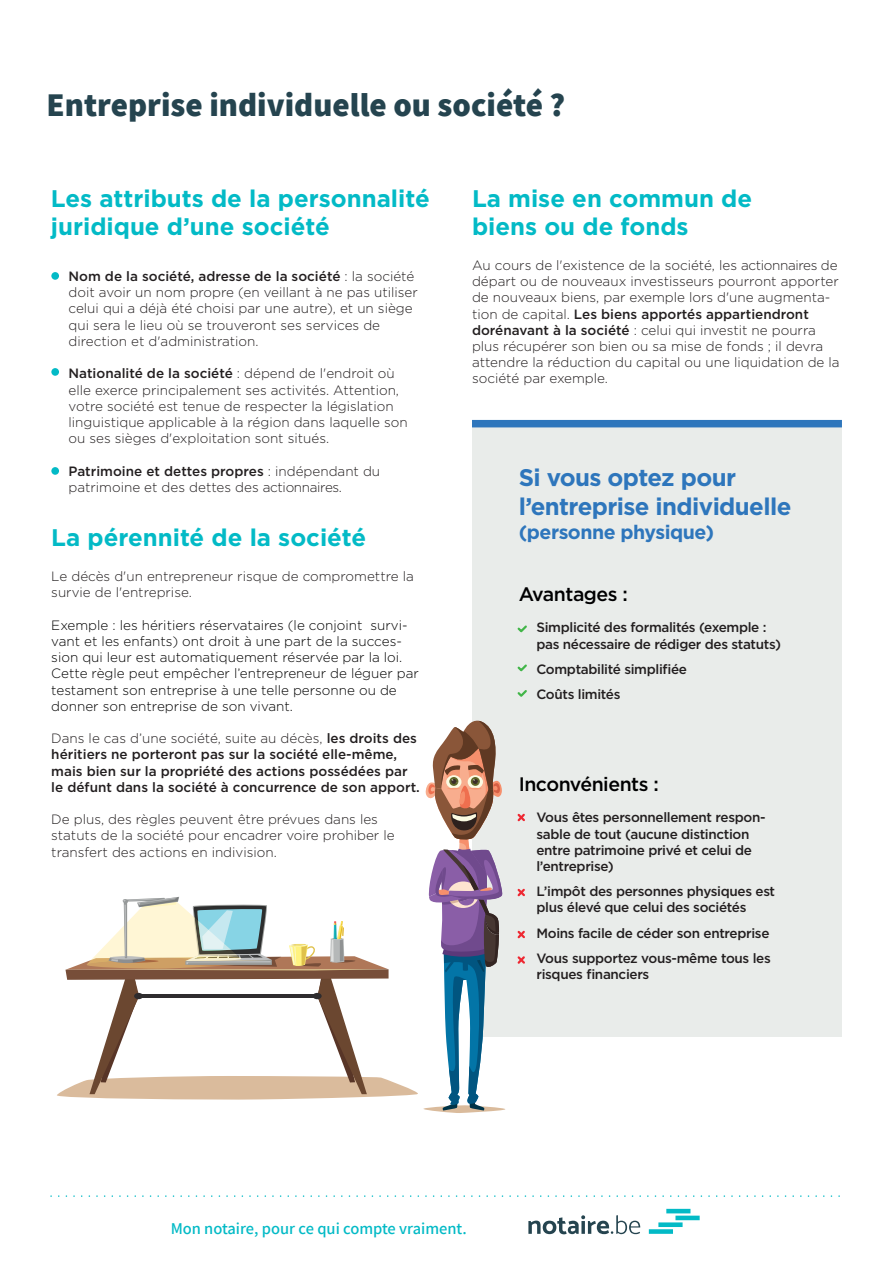
<style>
.page{position:relative;width:893px;height:1263px;background:#fff}
.page>*{position:absolute;margin:0;border:0;box-sizing:border-box;transform-origin:0 0}
.t1{font:800 33px "Assistant";color:#25444f}
.t2{font:700 24px/28.8px "Gotham";color:#03bac6}
.t3{font:700 24px/28.8px "Gotham";letter-spacing:-.025em;color:#2e76bc}
.t4{font:500 19.5px "Gotham";letter-spacing:-.025em;color:#000001}
.t5{font:700 19.5px "Gotham";letter-spacing:-.025em;color:#2e76bc}
.t6{font:600 16.5px "Assistant";color:#03bac6}
.t7{font:300 13.5px/16.2px "Gotham";color:#231f20}
.t8{font:500 13.5px/16.2px "Gotham";letter-spacing:-.025em;color:#231f20}
.t9{font:300 13.5px/16.2px "Gotham";color:#000001}
.t10{font:500 13.5px/16.2px "Gotham";color:#231f20}
.s1{font-weight:500}
.s2{font-weight:300}
</style>
<div class="page">
<div style="left:51px;top:272px;width:8px;height:8px;background:#03bac6;border-radius:50%"></div>
<div style="left:51px;top:368px;width:8px;height:8px;background:#03bac6;border-radius:50%"></div>
<div style="left:51px;top:467px;width:8px;height:8px;background:#03bac6;border-radius:50%"></div>
<div style="left:472px;top:424px;width:370px;height:613px;background:#e9ecea"></div>
<svg style="left:517px;top:625px;width:10px;height:8px"></svg>
<svg style="left:517px;top:664px;width:10px;height:8px"></svg>
<svg style="left:517px;top:690px;width:10px;height:7px"></svg>
<svg style="left:517px;top:813px;width:8px;height:9px"></svg>
<svg style="left:517px;top:888px;width:8px;height:9px"></svg>
<svg style="left:517px;top:930px;width:8px;height:9px"></svg>
<svg style="left:517px;top:956px;width:8px;height:8px"></svg>
<div style="left:472px;top:420px;width:370px;height:7px;background:#2e76bc"></div>
<svg style="left:57px;top:720px;width:449px;height:393px"></svg>
<svg style="left:51px;top:1195px;width:789px;height:2px"></svg>
<svg style="left:649px;top:1209px;width:51px;height:25px"></svg>
<svg style="left:528px;top:1215px;width:112px;height:19px"></svg>
<h1 class="t1" style="left:47px;top:83px;width:520px">Entreprise individuelle ou société ?</h1>
<h2 class="t2" style="left:51px;top:183px;width:380px">Les attributs de la personnalité juridique d’une société</h2>
<p class="t7" style="left:69px;top:268px;width:351px"><span class="s1">Nom de la société, adresse de la société</span> : la société doit avoir un nom propre (en veillant à ne pas utiliser celui qui a déjà été choisi par une autre), et un siège qui sera le lieu où se trouveront ses services de direction et d'administration.</p>
<p class="t7" style="left:69px;top:365px;width:341px"><span class="s1">Nationalité de la société</span> : dépend de l'endroit où elle exerce principalement ses activités. Attention, votre société est tenue de respecter la législation linguistique applicable à la région dans laquelle son ou ses sièges d'exploitation sont situés.</p>
<p class="t7" style="left:69px;top:462px;width:313px"><span class="s1">Patrimoine et dettes propres</span> : indépendant du patrimoine et des dettes des actionnaires.</p>
<h2 class="t2" style="left:51px;top:522px;width:316px">La pérennité de la société</h2>
<p class="t7" style="left:51px;top:568px;width:364px">Le décès d'un entrepreneur risque de compromettre la survie de l'entreprise.</p>
<p class="t9" style="left:51px;top:616px;width:369px">Exemple : les héritiers réservataires (le conjoint survi&shy;vant et les enfants) ont droit à une part de la succes&shy;sion qui leur est automatiquement réservée par la loi.<br>Cette règle peut empêcher l’entrepreneur de léguer par testament son entreprise à une telle personne ou de donner son entreprise de son vivant.</p>
<p class="t10" style="left:51px;top:730px;width:370px"><span class="s2">Dans le cas d’une société, suite au décès,</span> les droits des héritiers ne porteront pas sur la société elle-même, mais bien sur la propriété des actions possédées par le défunt dans la société à concurrence de son apport.</p>
<p class="t7" style="left:51px;top:811px;width:345px">De plus, des règles peuvent être prévues dans les statuts de la société pour encadrer voire prohiber le transfert des actions en indivision.</p>
<h2 class="t2" style="left:472px;top:183px;width:282px">La mise en commun de biens ou de fonds</h2>
<p class="t7" style="left:472px;top:257px;width:369px">Au cours de l'existence de la société, les actionnaires de départ ou de nouveaux investisseurs pourront apporter de nouveaux biens, par exemple lors d'une augmenta&shy;tion de capital. <span class="s1">Les biens apportés appartiendront dorénavant à la société</span> : celui qui investit ne pourra plus récupérer son bien ou sa mise de fonds ; il devra attendre la réduction du capital ou une liquidation de la société par exemple.</p>
<h2 class="t3" style="left:519px;top:463px;width:274px">Si vous optez pour l’entreprise individuelle</h2>
<h3 class="t5" style="left:519px;top:519px;width:197px">(personne physique)</h3>
<h3 class="t4" style="left:519px;top:581px;width:111px">Avantages :</h3>
<p class="t8" style="left:536px;top:619px;width:246px">Simplicité des formalités (exemple : pas nécessaire de rédiger des statuts)</p>
<p class="t8" style="left:536px;top:656px;width:152px;line-height:25.2px">Comptabilité simplifiée<br>Coûts limités</p>
<h3 class="t4" style="left:519px;top:771px;width:142px">Inconvénients :</h3>
<p class="t8" style="left:536px;top:809px;width:231px">Vous êtes personnellement respon&shy;sable de tout (aucune distinction entre patrimoine privé et celui de l’entreprise)</p>
<p class="t8" style="left:536px;top:883px;width:240px">L’impôt des personnes physiques est plus élevé que celui des sociétés</p>
<p class="t8" style="left:536px;top:920px;width:236px;line-height:25.2px">Moins facile de céder son entreprise<br>Vous supportez vous-même tous les</p>
<p class="t8" style="left:536px;top:966px;width:114px">risques financiers</p>
<p class="t6" style="left:171px;top:1217px;width:298px">Mon notaire, pour ce qui compte vraiment.</p>
</div>
